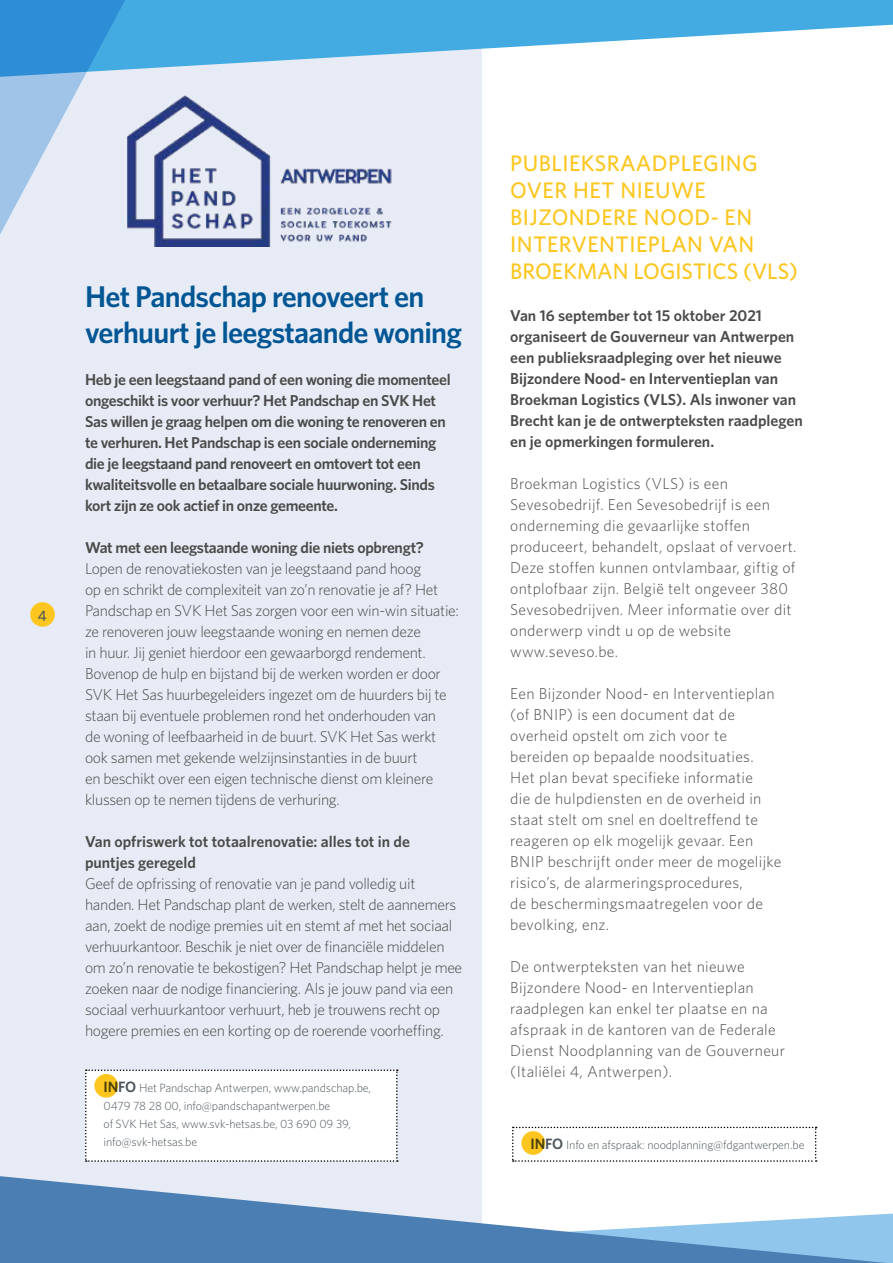
<style>
.page{position:relative;width:893px;height:1263px;background:#fff}
.page>*{position:absolute;margin:0;border:0;box-sizing:border-box;transform-origin:0 0}
.t1{font:600 30px/36px "Whitney";letter-spacing:-.025em;color:#005694}
.t2{font:500 22.5px/27px "Whitney";letter-spacing:.02em;color:#fdc61e}
.t3{font:300 15.75px/21px "Whitney";letter-spacing:-.02em;color:#4a4a49}
.t4{font:300 15.75px/21px "Whitney";letter-spacing:.02em;color:#4a4a49}
.t5{font:600 15.75px/21px "Whitney";letter-spacing:-.02em;color:#4a4a49}
.t6{font:600 15.75px/21px "Whitney";color:#4a4a49}
.t7{font:500 15.15px "Whitney";color:#4c565c}
.t8{font:300 12px/18px "Whitney";letter-spacing:-.01em;color:#4c565c}
.s1{font-weight:600;font-size:15px}
</style>
<div class="page">
<div style="left:0;top:0;width:482px;height:1263px;background:#e6ebf5"></div>
<svg style="left:208px;top:0;width:291px;height:65px;background:#59b3e3"></svg>
<svg style="left:0;top:1176px;width:887px;height:87px"></svg>
<svg style="left:499px;top:0;width:394px;height:48px"></svg>
<svg style="left:0;top:0;width:208px;height:234px"></svg>
<img style="left:128px;top:95px;width:264px;height:152px">
<div style="left:85px;top:1069px;width:313px;height:93px;background:#fff"></div>
<div style="left:94px;top:1074px;width:24px;height:24px;background:#fdc61e;border-radius:50%"></div>
<svg style="left:512px;top:1127px;width:305px;height:35px"></svg>
<div style="left:521px;top:1131px;width:24px;height:24px;background:#fdc61e;border-radius:50%"></div>
<div style="left:30px;top:602px;width:25px;height:25px;background:#fdc61e;border-radius:50%"></div>
<p class="t7" style="left:38px;top:605px;width:10px">4</p>
<h1 class="t1" style="left:85px;top:278px;width:378px">Het Pandschap renoveert en verhuurt je leegstaande woning</h1>
<p class="t5" style="left:85px;top:369px;width:367px">Heb je een leegstaand pand of een woning die momenteel ongeschikt is voor verhuur? Het Pandschap en SVK Het Sas willen je graag helpen om die woning te renoveren en te verhuren. Het Pandschap is een sociale onderneming die je leegstaand pand renoveert en omtovert tot een kwaliteitsvolle en betaalbare sociale huurwoning. Sinds kort zijn ze ook actief in onze gemeente.</p>
<p class="t5" style="left:85px;top:537px;width:340px">Wat met een leegstaande woning die niets opbrengt?</p>
<p class="t3" style="left:85px;top:557px;width:375px">Lopen de renovatiekosten van je leegstaand pand hoog<br>op en schrikt de complexiteit van zo’n renovatie je af? Het Pandschap en SVK Het Sas zorgen voor een win-win situatie: ze renoveren jouw leegstaande woning en nemen deze<br>in huur. Jij geniet hierdoor een gewaarborgd rendement.<br>Bovenop de hulp en bijstand bij de werken worden er door SVK Het Sas huurbegeleiders ingezet om de huurders bij te staan bij eventuele problemen rond het onderhouden van<br>de woning of leefbaarheid in de buurt. SVK Het Sas werkt ook samen met gekende welzijnsinstanties in de buurt<br>en beschikt over een eigen technische dienst om kleinere klussen op te nemen tijdens de verhuring.</p>
<p class="t6" style="left:85px;top:831px;width:326px">Van opfriswerk tot totaalrenovatie: alles tot in de puntjes geregeld</p>
<p class="t3" style="left:85px;top:872px;width:379px">Geef de opfrissing of renovatie van je pand volledig uit handen. Het Pandschap plant de werken, stelt de aannemers aan, zoekt de nodige premies uit en stemt af met het sociaal verhuurkantoor. Beschik je niet over de financiële middelen om zo’n renovatie te bekostigen? Het Pandschap helpt je mee zoeken naar de nodige financiering. Als je jouw pand via een sociaal verhuurkantoor verhuurt, heb je trouwens recht op hogere premies en een korting op de roerende voorheffing.</p>
<p class="t8" style="left:104px;top:1078px;width:269px"><span class="s1">INFO</span> Het Pandschap Antwerpen, www.pandschap.be, 0479 78 28 00, info@pandschapantwerpen.be<br>of SVK Het Sas, www.svk-hetsas.be, 03 690 09 39, info@svk-hetsas.be</p>
<h2 class="t2" style="left:510px;top:149px;width:289px">PUBLIEKSRAADPLEGING<br>OVER HET NIEUWE<br>BIJZONDERE NOOD- EN<br>INTERVENTIEPLAN VAN<br>BROEKMAN LOGISTICS (VLS)</h2>
<p class="t6" style="left:510px;top:305px;width:294px">Van 16 september tot 15 oktober 2021 organiseert de Gouverneur van Antwerpen een publieksraadpleging over het nieuwe Bijzondere Nood- en Interventieplan van Broekman Logistics (VLS). Als inwoner van Brecht kan je de ontwerpteksten raadplegen en je opmerkingen formuleren.</p>
<p class="t4" style="left:510px;top:473px;width:288px">Broekman Logistics (VLS) is een Sevesobedrijf. Een Sevesobedrijf is een onderneming die gevaarlijke stoffen produceert, behandelt, opslaat of vervoert.<br>Deze stoffen kunnen ontvlambaar, giftig of ontplofbaar zijn. België telt ongeveer 380<br>Sevesobedrijven. Meer informatie over dit onderwerp vindt u op de website www.seveso.be.</p>
<p class="t4" style="left:510px;top:683px;width:273px">Een Bijzonder Nood- en Interventieplan (of BNIP) is een document dat de overheid opstelt om zich voor te bereiden op bepaalde noodsituaties.<br>Het plan bevat specifieke informatie<br>die de hulpdiensten en de overheid in staat stelt om snel en doeltreffend te reageren op elk mogelijk gevaar. Een BNIP beschrijft onder meer de mogelijke risico’s, de alarmeringsprocedures,<br>de beschermingsmaatregelen voor de bevolking, enz.</p>
<p class="t4" style="left:510px;top:955px;width:276px">De ontwerpteksten van het nieuwe Bijzondere Nood- en Interventieplan raadplegen kan enkel ter plaatse en na afspraak in de kantoren van de Federale Dienst Noodplanning van de Gouverneur (Italiëlei 4, Antwerpen).</p>
<p class="t8" style="left:531px;top:1135px;width:275px"><span class="s1">INFO</span> Info en afspraak: noodplanning@fdgantwerpen.be</p>
</div>
